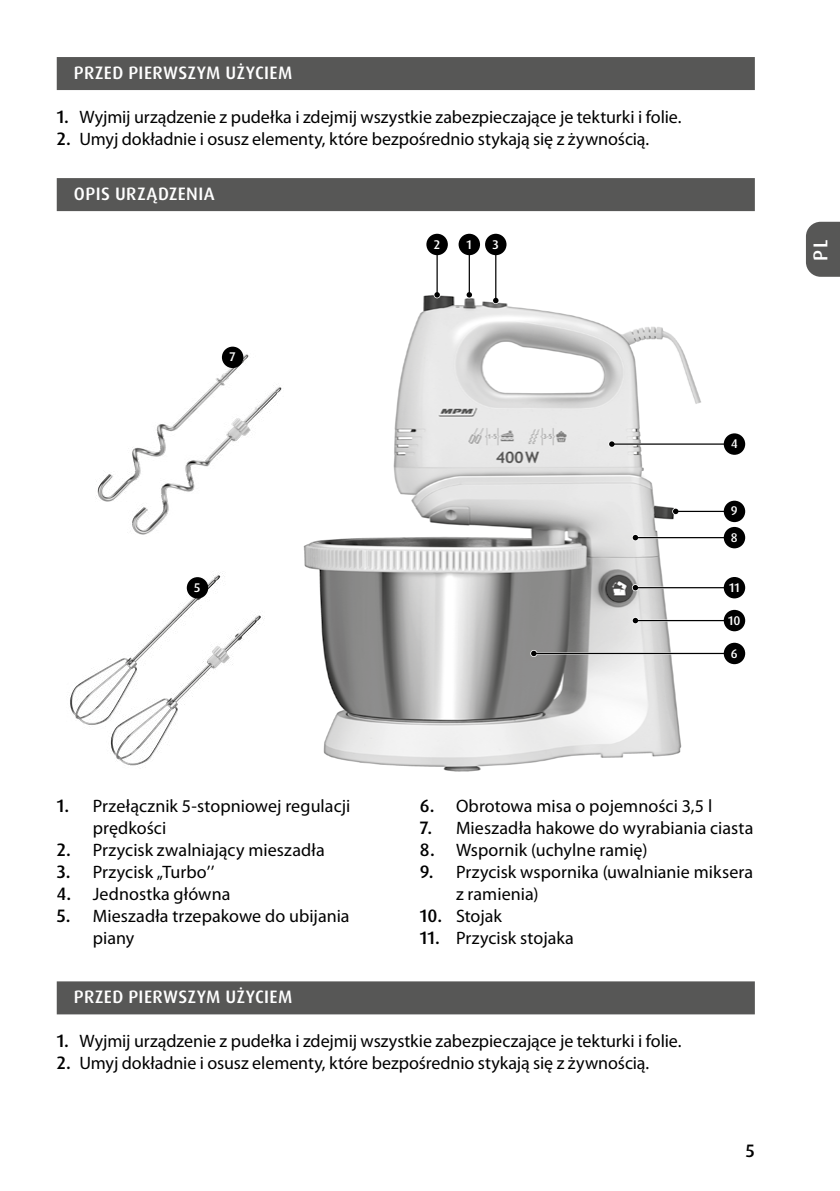
<style>
.page{position:relative;width:840px;height:1191px;background:#fff}
.page>*{position:absolute;margin:0;border:0;box-sizing:border-box;transform-origin:0 0}
.t1{font:500 20px "Dax Pro";color:#fff}
.t2{font:18px/22px "Myriad Pro";color:#000}
.t3{font:500 18px "Dax Pro";letter-spacing:.02em;color:#fff}
.t4{font:500 18px "Dax Pro";color:#000}
.t5{font:500 12.6px/26.2px "Dax Pro";color:#fff}
.s1{font-family:"Dax Pro";font-weight:500}
</style>
<div class="page">
<svg style="left:806px;top:222px;width:33px;height:55px;background:#5f5f5e"></svg>
<div style="left:57px;top:57px;width:697px;height:33px;background:#575756"></div>
<div style="left:57px;top:178px;width:697px;height:33px;background:#575756"></div>
<img style="left:303px;top:284px;width:407px;height:488px">
<img style="left:96px;top:350px;width:186px;height:185px">
<img style="left:69px;top:572px;width:194px;height:194px">
<hr style="left:436px;top:244px;width:2px;height:51px;background:#fff">
<hr style="left:436px;top:254px;width:1px;height:41px;background:#000">
<svg style="left:434px;top:292px;width:5px;height:5px"></svg>
<hr style="left:468px;top:244px;width:2px;height:51px;background:#fff">
<hr style="left:468px;top:254px;width:1px;height:41px;background:#000">
<svg style="left:466px;top:292px;width:6px;height:5px"></svg>
<hr style="left:494px;top:244px;width:2px;height:56px;background:#fff">
<hr style="left:495px;top:254px;width:1px;height:46px;background:#000">
<svg style="left:493px;top:298px;width:5px;height:5px"></svg>
<div style="left:426px;top:234px;width:21px;height:21px;background:#000;border-radius:50%"></div>
<div style="left:458px;top:234px;width:22px;height:21px;background:#000;border-radius:50%"></div>
<div style="left:485px;top:234px;width:21px;height:21px;background:#000;border-radius:50%"></div>
<hr style="left:675px;top:510px;width:59px;height:2px;background:#fff">
<hr style="left:675px;top:511px;width:59px;height:1px;background:#000">
<svg style="left:672px;top:508px;width:6px;height:6px"></svg>
<hr style="left:635px;top:536px;width:99px;height:2px;background:#fff">
<hr style="left:635px;top:537px;width:99px;height:1px;background:#000">
<svg style="left:632px;top:535px;width:5px;height:5px"></svg>
<hr style="left:635px;top:586px;width:99px;height:2px;background:#fff">
<hr style="left:635px;top:587px;width:99px;height:1px;background:#000">
<svg style="left:632px;top:585px;width:5px;height:5px"></svg>
<hr style="left:635px;top:619px;width:99px;height:2px;background:#fff">
<hr style="left:635px;top:620px;width:99px;height:1px;background:#000">
<svg style="left:632px;top:618px;width:5px;height:5px"></svg>
<hr style="left:533px;top:652px;width:201px;height:2px;background:#fff">
<hr style="left:533px;top:653px;width:201px;height:1px;background:#000">
<svg style="left:531px;top:651px;width:5px;height:5px"></svg>
<hr style="left:611px;top:443px;width:123px;height:2px;background:#000">
<svg style="left:608px;top:441px;width:6px;height:6px"></svg>
<div style="left:723px;top:501px;width:21px;height:21px;background:#000;border-radius:50%"></div>
<div style="left:723px;top:527px;width:21px;height:21px;background:#000;border-radius:50%"></div>
<div style="left:723px;top:577px;width:21px;height:21px;background:#000;border-radius:50%"></div>
<div style="left:723px;top:610px;width:21px;height:21px;background:#000;border-radius:50%"></div>
<div style="left:723px;top:643px;width:21px;height:21px;background:#000;border-radius:50%"></div>
<div style="left:723px;top:433px;width:21px;height:22px;background:#000;border-radius:50%"></div>
<div style="left:187px;top:577px;width:21px;height:21px;background:#000;border-radius:50%"></div>
<div style="left:222px;top:347px;width:21px;height:21px;background:#000;border-radius:50%"></div>
<div style="left:57px;top:981px;width:697px;height:33px;background:#575756"></div>
<p class="t3" style="left:74px;top:61px;width:220px">PRZED PIERWSZYM UŻYCIEM</p>
<p class="t2" style="left:57px;top:106px;width:626px"><span class="s1">1.</span> Wyjmij urządzenie z pudełka i zdejmij wszystkie zabezpieczające je tekturki i folie.</p>
<p class="t2" style="left:57px;top:128px;width:593px"><span class="s1">2.</span> Umyj dokładnie i osusz elementy, które bezpośrednio stykają się z żywnością.</p>
<p class="t3" style="left:74px;top:182px;width:142px">OPIS URZĄDZENIA</p>
<p class="t5" style="left:433px;top:231px;width:8px">2</p>
<p class="t5" style="left:466px;top:231px;width:7px">1</p>
<p class="t5" style="left:492px;top:231px;width:8px">3</p>
<p class="t5" style="left:229px;top:344px;width:8px">7</p>
<p class="t5" style="left:194px;top:574px;width:8px">5</p>
<p class="t2" style="left:93px;top:795px;width:259px;text-indent:-36px"><span class="s1">1.</span> Przełącznik 5-stopniowej regulacji prędkości</p>
<p class="t2" style="left:57px;top:839px;width:269px"><span class="s1">2.</span> Przycisk zwalniający mieszadła</p>
<p class="t2" style="left:57px;top:861px;width:159px"><span class="s1">3.</span> Przycisk „Turbo’’</p>
<p class="t2" style="left:57px;top:883px;width:175px"><span class="s1">4.</span> Jednostka główna</p>
<p class="t2" style="left:93px;top:905px;width:258px;text-indent:-36px"><span class="s1">5.</span> Mieszadła trzepakowe do ubijania piany</p>
<p class="t5" style="left:730px;top:431px;width:8px">4</p>
<p class="t5" style="left:730px;top:498px;width:8px">9<br>8</p>
<p class="t5" style="left:728px;top:574px;width:12px">11</p>
<p class="t5" style="left:727px;top:607px;width:14px">10</p>
<p class="t5" style="left:730px;top:640px;width:8px">6</p>
<p class="t2" style="left:420px;top:795px;width:293px"><span class="s1">6.</span> Obrotowa misa o pojemności 3,5 l</p>
<p class="t2" style="left:420px;top:817px;width:334px"><span class="s1">7.</span> Mieszadła hakowe do wyrabiania ciasta</p>
<p class="t2" style="left:420px;top:839px;width:229px"><span class="s1">8.</span> Wspornik (uchylne ramię)</p>
<p class="t2" style="left:456px;top:861px;width:298px;text-indent:-36px"><span class="s1">9.</span> Przycisk wspornika (uwalnianie miksera z ramienia)</p>
<p class="t2" style="left:420px;top:905px;width:83px"><span class="s1">10.</span> Stojak</p>
<p class="t2" style="left:420px;top:927px;width:155px"><span class="s1">11.</span> Przycisk stojaka</p>
<p class="t3" style="left:74px;top:985px;width:220px">PRZED PIERWSZYM UŻYCIEM</p>
<p class="t2" style="left:57px;top:1030px;width:626px"><span class="s1">1.</span> Wyjmij urządzenie z pudełka i zdejmij wszystkie zabezpieczające je tekturki i folie.</p>
<p class="t2" style="left:57px;top:1052px;width:593px"><span class="s1">2.</span> Umyj dokładnie i osusz elementy, które bezpośrednio stykają się z żywnością.</p>
<p class="t4" style="left:745px;top:1139px;width:10px">5</p>
<p class="t1" style="left:807px;top:261px;width:23px;rotate:-90deg">PL</p>
</div>
